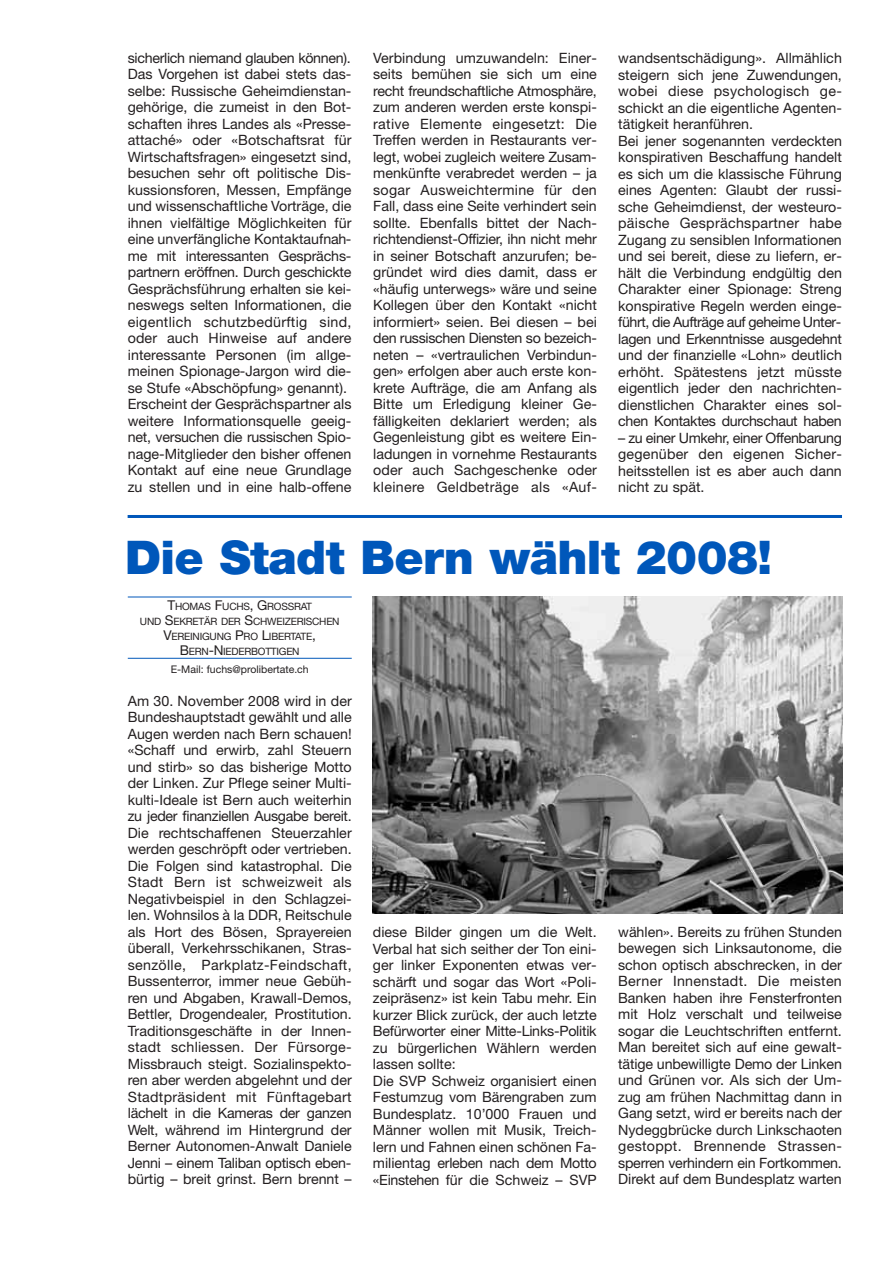
<style>
.page{position:relative;width:893px;height:1263px;background:#fff}
.page>*{position:absolute;margin:0;border:0;box-sizing:border-box;transform-origin:0 0}
.t1{font:900 46.5px "Helvetica Neue";letter-spacing:-.015em;color:#0057ba}
.t2{font:14.25px/16.5px "Helvetica Neue";color:#231f20;text-align:justify}
.t3{font:10.5px "Helvetica Neue";color:#231f20}
.t4{font:10.2px/15px "Helvetica Neue";letter-spacing:-.02em;color:#231f20;text-align:center}
.s1{font-size:13.5px}
</style>
<div class="page">
<img style="left:373px;top:596px;width:469px;height:317px">
<hr style="left:128px;top:515px;width:714px;height:3px;background:#0057ba">
<hr style="left:128px;top:597px;width:224px;height:1px;background:#0057ba">
<hr style="left:128px;top:658px;width:224px;height:1px;background:#0057ba">
<p class="t2" style="left:128px;top:51px;width:225px;text-align:left">sicherlich niemand glauben können).<br>Das Vorgehen ist dabei stets das&shy;selbe: Russische Geheimdienstan&shy;gehörige, die zumeist in den Bot&shy;schaften ihres Landes als «Presse&shy;attaché» oder «Botschaftsrat für Wirtschaftsfragen» eingesetzt sind, besuchen sehr oft politische Dis&shy;kussionsforen, Messen, Empfänge und wissenschaftliche Vorträge, die ihnen vielfältige Möglichkeiten für eine unverfängliche Kontaktaufnah&shy;me mit interessanten Gesprächs&shy;partnern eröffnen. Durch geschickte Gesprächsführung erhalten sie kei&shy;neswegs selten Informationen, die eigentlich schutzbedürftig sind, oder auch Hinweise auf andere interessante Personen (im allge&shy;meinen Spionage-Jargon wird die&shy;se Stufe «Abschöpfung» genannt).<br>Erscheint der Gesprächspartner als weitere Informationsquelle geeig&shy;net, versuchen die russischen Spio&shy;nage-Mitglieder den bisher offenen Kontakt auf eine neue Grundlage zu stellen und in eine halb-offene</p>
<p class="t2" style="left:373px;top:51px;width:225px">Verbindung umzuwandeln: Einer&shy;seits bemühen sie sich um eine recht freundschaftliche Atmosphäre, zum anderen werden erste konspi&shy;rative Elemente eingesetzt: Die Treffen werden in Restaurants ver&shy;legt, wobei zugleich weitere Zusam&shy;menkünfte verabredet werden – ja sogar Ausweichtermine für den Fall, dass eine Seite verhindert sein sollte. Ebenfalls bittet der Nach&shy;richtendienst-Offizier, ihn nicht mehr in seiner Botschaft anzurufen; be&shy;gründet wird dies damit, dass er «häufig unterwegs» wäre und seine Kollegen über den Kontakt «nicht informiert» seien. Bei diesen – bei den russischen Diensten so bezeich&shy;neten – «vertraulichen Verbindun&shy;gen» erfolgen aber auch erste kon&shy;krete Aufträge, die am Anfang als Bitte um Erledigung kleiner Ge&shy;fälligkeiten deklariert werden; als Gegenleistung gibt es weitere Ein&shy;ladungen in vornehme Restaurants oder auch Sachgeschenke oder kleinere Geldbeträge als «Auf-</p>
<p class="t2" style="left:618px;top:51px;width:225px;text-align:left">wandsentschädigung». Allmählich steigern sich jene Zuwendungen, wobei diese psychologisch ge&shy;schickt an die eigentliche Agenten&shy;tätigkeit heranführen.<br>Bei jener sogenannten verdeckten konspirativen Beschaffung handelt es sich um die klassische Führung eines Agenten: Glaubt der russi&shy;sche Geheimdienst, der westeuro&shy;päische Gesprächspartner habe Zugang zu sensiblen Informationen und sei bereit, diese zu liefern, er&shy;hält die Verbindung endgültig den Charakter einer Spionage: Streng konspirative Regeln werden einge&shy;führt, die Aufträge auf geheime Unter&shy;lagen und Erkenntnisse ausgedehnt und der finanzielle «Lohn» deutlich erhöht. Spätestens jetzt müsste eigentlich jeder den nachrichten&shy;dienstlichen Charakter eines sol&shy;chen Kontaktes durchschaut haben</p>
<p class="t2" style="left:618px;top:431px;width:225px">– zu einer Umkehr, einer Offenbarung gegenüber den eigenen Sicher&shy;heitsstellen ist es aber auch dann nicht zu spät.</p>
<h1 class="t1" style="left:125px;top:540px;width:649px">Die Stadt Bern wählt 2008!</h1>
<p class="t4" style="left:140px;top:599px;width:201px"><span class="s1">T</span>HOMAS <span class="s1">F</span>UCHS<span class="s1">, G</span>ROSSRAT<br>UND <span class="s1">S</span>EKRETÄR DER <span class="s1">S</span>CHWEIZERISCHEN<br><span class="s1">V</span>EREINIGUNG <span class="s1">P</span>RO <span class="s1">L</span>IBERTATE<span class="s1">,<br>B</span>ERN<span class="s1">-N</span>IEDERBOTTIGEN</p>
<p class="t3" style="left:171px;top:665px;width:139px">E-Mail: fuchs@prolibertate.ch</p>
<p class="t2" style="left:128px;top:694px;width:225px">Am 30. November 2008 wird in der Bundeshauptstadt gewählt und alle Augen werden nach Bern schauen! «Schaff und erwirb, zahl Steuern und stirb» so das bisherige Motto der Linken. Zur Pflege seiner Multi&shy;kulti-Ideale ist Bern auch weiterhin zu jeder finanziellen Ausgabe bereit.<br>Die rechtschaffenen Steuerzahler werden geschröpft oder vertrieben.<br>Die Folgen sind katastrophal. Die Stadt Bern ist schweizweit als Negativbeispiel in den Schlagzei&shy;len. Wohnsilos à la DDR, Reitschule als Hort des Bösen, Sprayereien überall, Verkehrsschikanen, Stras&shy;senzölle, Parkplatz-Feindschaft, Bussenterror, immer neue Gebüh&shy;ren und Abgaben, Krawall-Demos, Bettler, Drogendealer, Prostitution.<br>Traditionsgeschäfte in der Innen&shy;stadt schliessen. Der Fürsorge-Missbrauch steigt. Sozialinspekto&shy;ren aber werden abgelehnt und der Stadtpräsident mit Fünftagebart lächelt in die Kameras der ganzen Welt, während im Hintergrund der Berner Autonomen-Anwalt Daniele Jenni – einem Taliban optisch eben&shy;bürtig – breit grinst. Bern brennt –</p>
<p class="t2" style="left:373px;top:925px;width:225px;text-align:left">diese Bilder gingen um die Welt.<br>Verbal hat sich seither der Ton eini&shy;ger linker Exponenten etwas ver&shy;schärft und sogar das Wort «Poli&shy;zeipräsenz» ist kein Tabu mehr. Ein kurzer Blick zurück, der auch letzte<br>Befürworter einer Mitte-Links-Politik zu bürgerlichen Wählern werden lassen sollte:<br>Die SVP Schweiz organisiert einen<br>Festumzug vom Bärengraben zum<br>Bundesplatz. 10’000 Frauen und<br>Männer wollen mit Musik, Treich&shy;lern und Fahnen einen schönen Fa&shy;milientag erleben nach dem Motto «Einstehen für die Schweiz – SVP</p>
<p class="t2" style="left:618px;top:925px;width:225px">wählen». Bereits zu frühen Stunden bewegen sich Linksautonome, die schon optisch abschrecken, in der Berner Innenstadt. Die meisten Banken haben ihre Fensterfronten mit Holz verschalt und teilweise sogar die Leuchtschriften entfernt.<br>Man bereitet sich auf eine gewalt&shy;tätige unbewilligte Demo der Linken und Grünen vor. Als sich der Um&shy;zug am frühen Nachmittag dann in Gang setzt, wird er bereits nach der Nydeggbrücke durch Linkschaoten gestoppt. Brennende Strassen&shy;sperren verhindern ein Fortkommen.<br>Direkt auf dem Bundesplatz warten</p>
</div>
